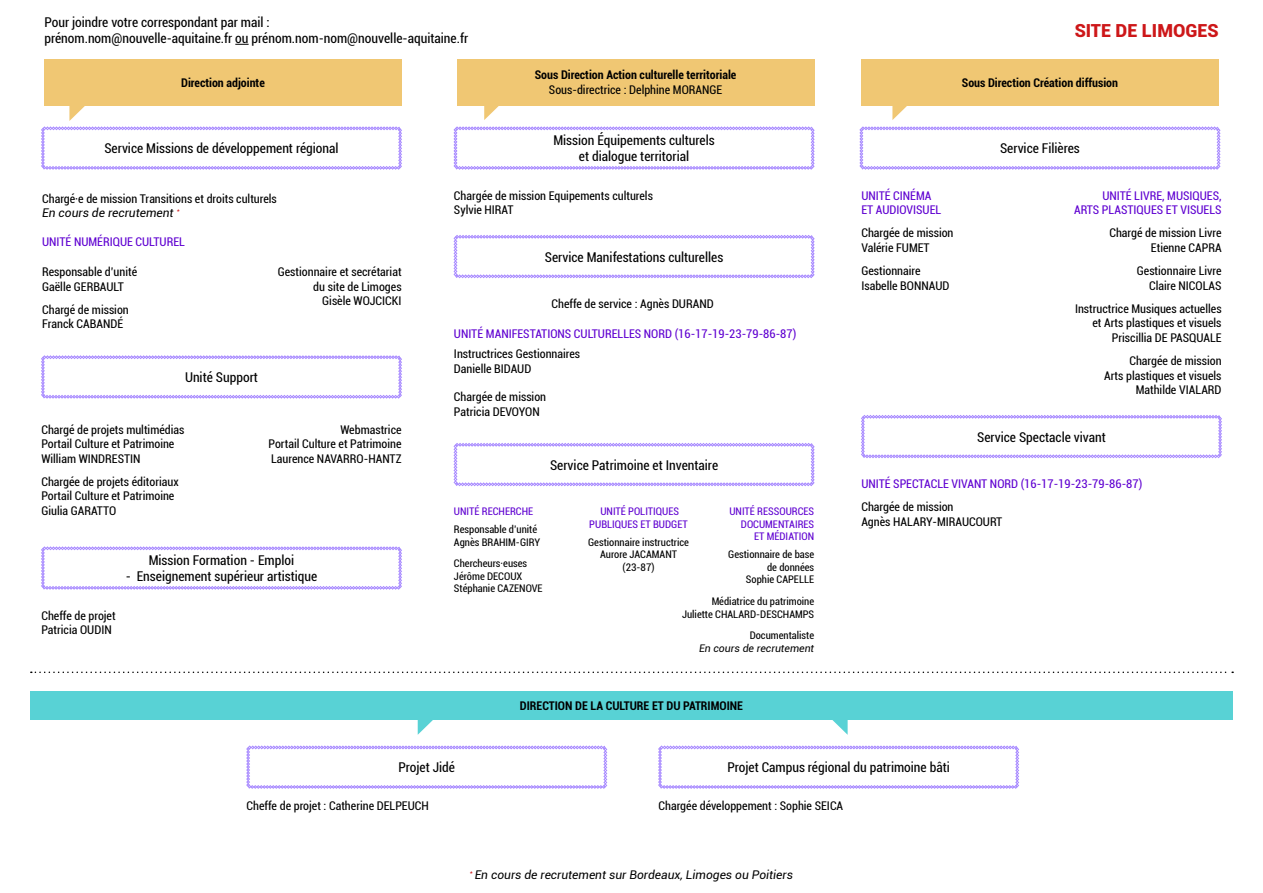
<style>
.page{position:relative;width:1263px;height:893px;background:#fff}
.page>*{position:absolute;margin:0;border:0;box-sizing:border-box;transform-origin:0 0}
.t1{font:900 18px "Roboto";color:#cd1719}
.t2{font:condensed 13.5px/16.2px "Roboto";color:#000;text-align:center}
.t3{font:condensed 12px/14.4px "Roboto";color:#000}
.t4{font:condensed 12px/14.4px "Roboto";color:#5f00d1}
.t5{font:700 condensed 12px "Roboto";color:#000}
.t6{font:italic 12px "Roboto";color:#000}
.t7{font:condensed 10.5px/12.6px "Roboto";color:#000}
.t8{font:condensed 10.5px/12.6px "Roboto";color:#5f00d1;text-align:center}
.t9{font:italic 10.5px "Roboto";color:#000}
.s1{font-style:italic;font-stretch:normal}
</style>
<div class="page">
<svg style="left:246px;top:746px;width:361px;height:43px"></svg>
<svg style="left:658px;top:746px;width:361px;height:43px"></svg>
<div style="left:30px;top:691px;width:1203px;height:28px;background:#58d2d5"></div>
<div style="left:457px;top:59px;width:357px;height:47px;background:#f0c773"></div>
<svg style="left:454px;top:235px;width:360px;height:43px"></svg>
<svg style="left:454px;top:443px;width:360px;height:43px"></svg>
<svg style="left:454px;top:127px;width:360px;height:43px"></svg>
<div style="left:861px;top:59px;width:357px;height:47px;background:#f0c773"></div>
<svg style="left:860px;top:127px;width:360px;height:43px"></svg>
<svg style="left:861px;top:415px;width:361px;height:43px"></svg>
<div style="left:44px;top:59px;width:358px;height:47px;background:#f0c773"></div>
<svg style="left:41px;top:127px;width:361px;height:43px"></svg>
<svg style="left:41px;top:356px;width:361px;height:42px"></svg>
<svg style="left:41px;top:547px;width:361px;height:42px"></svg>
<svg style="left:31px;top:671px;width:1202px;height:2px"></svg>
<svg style="left:69px;top:106px;width:16px;height:15px"></svg>
<svg style="left:484px;top:106px;width:15px;height:14px"></svg>
<svg style="left:892px;top:106px;width:15px;height:14px"></svg>
<svg style="left:418px;top:719px;width:18px;height:16px"></svg>
<svg style="left:829px;top:719px;width:19px;height:16px"></svg>
<svg style="left:235px;top:44px;width:14px;height:1px"></svg>
<p class="t2" style="left:44px;top:14px;width:425px;text-align:left">Pour joindre votre correspondant par mail :<br>prénom.nom@nouvelle-aquitaine.fr ou prénom.nom-nom@nouvelle-aquitaine.fr</p>
<p class="t5" style="left:181px;top:74px;width:85px">Direction adjointe</p>
<p class="t5" style="left:535px;top:67px;width:203px">Sous Direction Action culturelle territoriale</p>
<p class="t3" style="left:549px;top:82px;width:175px">Sous-directrice : Delphine MORANGE</p>
<p class="t2" style="left:104px;top:140px;width:236px">Service Missions de développement régional</p>
<p class="t3" style="left:42px;top:191px;width:236px">Chargé·e de mission Transitions et droits culturels<br><span class="s1">En cours de recrutement</span> <sup>*</sup></p>
<p class="t4" style="left:42px;top:234px;width:144px">UNITÉ NUMÉRIQUE CULTUREL</p>
<p class="t3" style="left:42px;top:264px;width:97px">Responsable d’unité<br>Gaëlle GERBAULT</p>
<p class="t3" style="left:42px;top:302px;width:88px">Chargé de mission<br>Franck CABANDÉ</p>
<p class="t3" style="left:278px;top:264px;width:125px;text-align:right">Gestionnaire et secrétariat du site de Limoges<br>Gisèle WOJCICKI</p>
<p class="t2" style="left:185px;top:369px;width:74px">Unité Support</p>
<p class="t3" style="left:41px;top:422px;width:145px">Chargé de projets multimédias<br>Portail Culture et Patrimoine<br>William WINDRESTIN</p>
<p class="t3" style="left:41px;top:474px;width:139px">Chargée de projets éditoriaux<br>Portail Culture et Patrimoine<br>Giulia GARATTO</p>
<p class="t3" style="left:268px;top:422px;width:135px;text-align:justify;text-indent:72px">Webmastrice Portail Culture et Patrimoine Laurence NAVARRO-HANTZ</p>
<p class="t3" style="left:41px;top:608px;width:76px">Cheffe de projet<br>Patricia OUDIN</p>
<p class="t2" style="left:149px;top:552px;width:147px">Mission Formation - Emploi</p>
<p class="t2" style="left:126px;top:568px;width:193px">- Enseignement supérieur artistique</p>
<p class="t2" style="left:553px;top:132px;width:163px">Mission Équipements culturels et dialogue territorial</p>
<p class="t3" style="left:454px;top:188px;width:200px">Chargée de mission Equipements culturels<br>Sylvie HIRAT</p>
<p class="t2" style="left:545px;top:248px;width:180px">Service Manifestations culturelles</p>
<p class="t3" style="left:551px;top:296px;width:164px">Cheffe de service : Agnès DURAND</p>
<p class="t4" style="left:454px;top:326px;width:344px">UNITÉ MANIFESTATIONS CULTURELLES NORD (16-17-19-23-79-86-87)</p>
<p class="t3" style="left:454px;top:346px;width:128px">Instructrices Gestionnaires<br>Danielle BIDAUD</p>
<p class="t3" style="left:454px;top:389px;width:94px">Chargée de mission<br>Patricia DEVOYON</p>
<p class="t2" style="left:550px;top:456px;width:170px">Service Patrimoine et Inventaire</p>
<p class="t8" style="left:454px;top:505px;width:81px">UNITÉ RECHERCHE</p>
<p class="t7" style="left:454px;top:523px;width:88px">Responsable d’unité<br>Agnès BRAHIM-GIRY</p>
<p class="t7" style="left:454px;top:557px;width:90px">Chercheurs·euses<br>Jérôme DECOUX<br>Stéphanie CAZENOVE</p>
<p class="t8" style="left:589px;top:505px;width:100px">UNITÉ POLITIQUES<br>PUBLIQUES ET BUDGET</p>
<p class="t7" style="left:588px;top:535px;width:102px;text-align:center">Gestionnaire instructrice<br>Aurore JACAMANT (23-87)</p>
<p class="t8" style="left:729px;top:505px;width:86px;text-align:right">UNITÉ RESSOURCES<br>DOCUMENTAIRES<br>ET MÉDIATION</p>
<p class="t7" style="left:728px;top:548px;width:87px;text-align:right">Gestionnaire de base de données<br>Sophie CAPELLE</p>
<p class="t7" style="left:682px;top:595px;width:134px;text-align:right">Médiatrice du patrimoine<br>Juliette CHALARD-DESCHAMPS</p>
<p class="t7" style="left:750px;top:629px;width:66px">Documentaliste</p>
<p class="t9" style="left:699px;top:641px;width:117px">En cours de recrutement</p>
<p class="t5" style="left:520px;top:697px;width:225px">DIRECTION DE LA CULTURE ET DU PATRIMOINE</p>
<h1 class="t1" style="left:1075px;top:18px;width:145px">SITE DE LIMOGES</h1>
<p class="t5" style="left:962px;top:74px;width:158px">Sous Direction Création diffusion</p>
<p class="t4" style="left:861px;top:188px;width:81px">UNITÉ CINÉMA<br>ET AUDIOVISUEL</p>
<p class="t3" style="left:861px;top:226px;width:94px">Chargée de mission<br>Valérie FUMET</p>
<p class="t3" style="left:861px;top:263px;width:90px">Gestionnaire<br>Isabelle BONNAUD</p>
<p class="t2" style="left:1000px;top:140px;width:81px">Service Filières</p>
<p class="t4" style="left:1074px;top:188px;width:149px;text-align:right">UNITÉ LIVRE, MUSIQUES,<br>ARTS PLASTIQUES ET VISUELS</p>
<p class="t3" style="left:1109px;top:226px;width:114px;text-align:right">Chargé de mission Livre<br>Etienne CAPRA</p>
<p class="t3" style="left:1137px;top:263px;width:86px;text-align:right">Gestionnaire Livre<br>Claire NICOLAS</p>
<p class="t3" style="left:1075px;top:301px;width:148px;text-align:right">Instructrice Musiques actuelles et Arts plastiques et visuels<br>Priscillia DE PASQUALE</p>
<p class="t3" style="left:1104px;top:353px;width:119px;text-align:right">Chargée de mission<br>Arts plastiques et visuels<br>Mathilde VIALARD</p>
<p class="t2" style="left:977px;top:428px;width:130px">Service Spectacle vivant</p>
<p class="t4" style="left:861px;top:476px;width:282px">UNITÉ SPECTACLE VIVANT NORD (16-17-19-23-79-86-87)</p>
<p class="t3" style="left:861px;top:500px;width:142px">Chargée de mission<br>Agnès HALARY-MIRAUCOURT</p>
<p class="t2" style="left:398px;top:759px;width:58px">Projet Jidé</p>
<p class="t2" style="left:727px;top:759px;width:224px">Projet Campus régional du patrimoine bâti</p>
<p class="t3" style="left:247px;top:798px;width:184px">Cheffe de projet : Catherine DELPEUCH</p>
<p class="t3" style="left:658px;top:798px;width:186px">Chargée développement : Sophie SEICA</p>
<p class="t6" style="left:470px;top:866px;width:325px"><sup>*</sup> En cours de recrutement sur Bordeaux, Limoges ou Poitiers</p>
</div>
